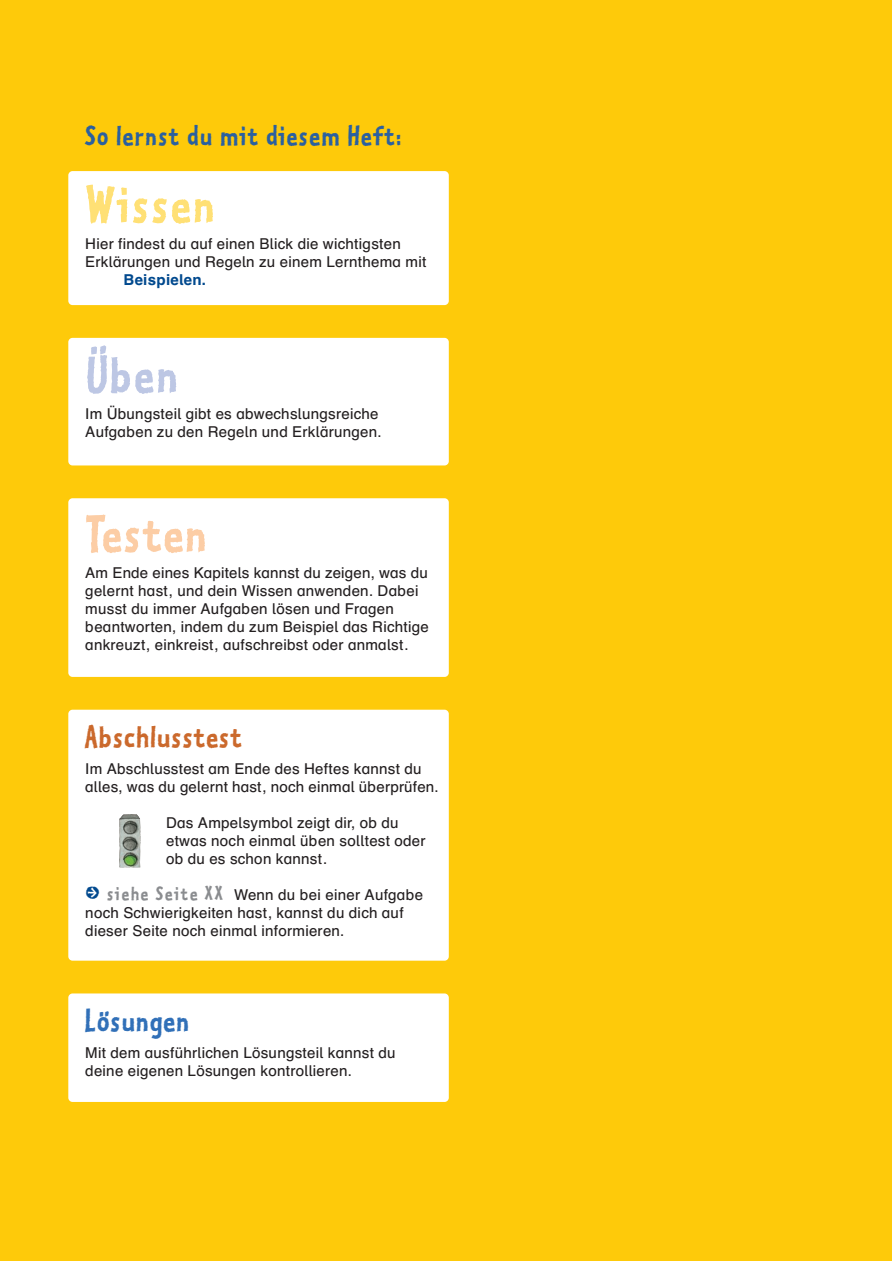
<style>
.page{position:relative;width:892px;height:1261px;background:#fff}
.page>*{position:absolute;margin:0;border:0;box-sizing:border-box;transform-origin:0 0}
.t1{font:700 55.5px "Kosm Bifab";letter-spacing:.03em;color:#fccda5}
.t2{font:700 55.5px "Kosm Bifab";letter-spacing:.04em;color:#ffe075}
.t3{font:700 55.5px "Kosm Bifab";color:#bdc7e4}
.t4{font:700 33px "Kosm Bifab";letter-spacing:.03em;color:#cb692c}
.t5{font:700 33px "Kosm Bifab";letter-spacing:.03em;color:#3170b8}
.t6{font:700 30px "Kosm Bifab";letter-spacing:.04em;color:#2b609f}
.t7{font:15px/18px "Schulb Bifab";letter-spacing:.015em;color:#231f20}
.t8{font:700 15px "Schulb Bifab";letter-spacing:.015em;color:#01498e}
.s1{font-family:"Kosmik Glyphs";font-size:27px;color:#01498e}
.s2{font-family:"Kosm Bifab";font-weight:700;font-size:21px;color:#8a8c8f}
</style>
<div class="page">
<div style="left:0;top:0;width:892px;height:1260px;background:#feca0a"></div>
<div style="left:68px;top:171px;width:381px;height:134px;background:#fff;border-radius:4px"></div>
<div style="left:68px;top:338px;width:381px;height:127px;background:#fff;border-radius:4px"></div>
<div style="left:68px;top:498px;width:381px;height:179px;background:#fff;border-radius:4px"></div>
<div style="left:68px;top:709px;width:381px;height:251px;background:#fff;border-radius:4px"></div>
<div style="left:68px;top:993px;width:381px;height:108px;background:#fff;border-radius:4px"></div>
<img style="left:119px;top:814px;width:22px;height:53px">
<h3 class="t6" style="left:85px;top:125px;width:317px">So lernst du mit diesem Heft:</h3>
<h1 class="t2" style="left:85px;top:185px;width:131px">Wissen</h1>
<p class="t7" style="left:85px;top:236px;width:343px">Hier findest du auf einen Blick die wichtigsten<br>Erklärungen und Regeln zu einem Lernthema mit</p>
<p class="t8" style="left:124px;top:274px;width:84px">Beispielen.</p>
<h1 class="t3" style="left:85px;top:355px;width:94px">Üben</h1>
<p class="t7" style="left:85px;top:406px;width:298px">Im Übungsteil gibt es abwechslungsreiche<br>Aufgaben zu den Regeln und Erklärungen.</p>
<h1 class="t1" style="left:85px;top:514px;width:123px">Testen</h1>
<p class="t7" style="left:85px;top:565px;width:345px">Am Ende eines Kapitels kannst du zeigen, was du gelernt hast, und dein Wissen anwenden. Dabei musst du immer Aufgaben lösen und Fragen beantworten, indem du zum Beispiel das Richtige ankreuzt, einkreist, aufschreibst oder anmalst.</p>
<h2 class="t4" style="left:85px;top:725px;width:158px">Abschlusstest</h2>
<p class="t7" style="left:85px;top:761px;width:355px">Im Abschlusstest am Ende des Heftes kannst du alles, was du gelernt hast, noch einmal überprüfen.</p>
<p class="t7" style="left:166px;top:815px;width:261px">Das Ampelsymbol zeigt dir, ob du etwas noch einmal üben solltest oder ob du es schon kannst.</p>
<p class="t7" style="left:85px;top:887px;width:339px"><span class="s1">H</span> <span class="s2">siehe Seite XX</span> Wenn du bei einer Aufgabe noch Schwierigkeiten hast, kannst du dich auf dieser Seite noch einmal informieren.</p>
<h2 class="t5" style="left:85px;top:1008px;width:105px">Lösungen</h2>
<p class="t7" style="left:85px;top:1045px;width:312px">Mit dem ausführlichen Lösungsteil kannst du deine eigenen Lösungen kontrollieren.</p>
</div>
